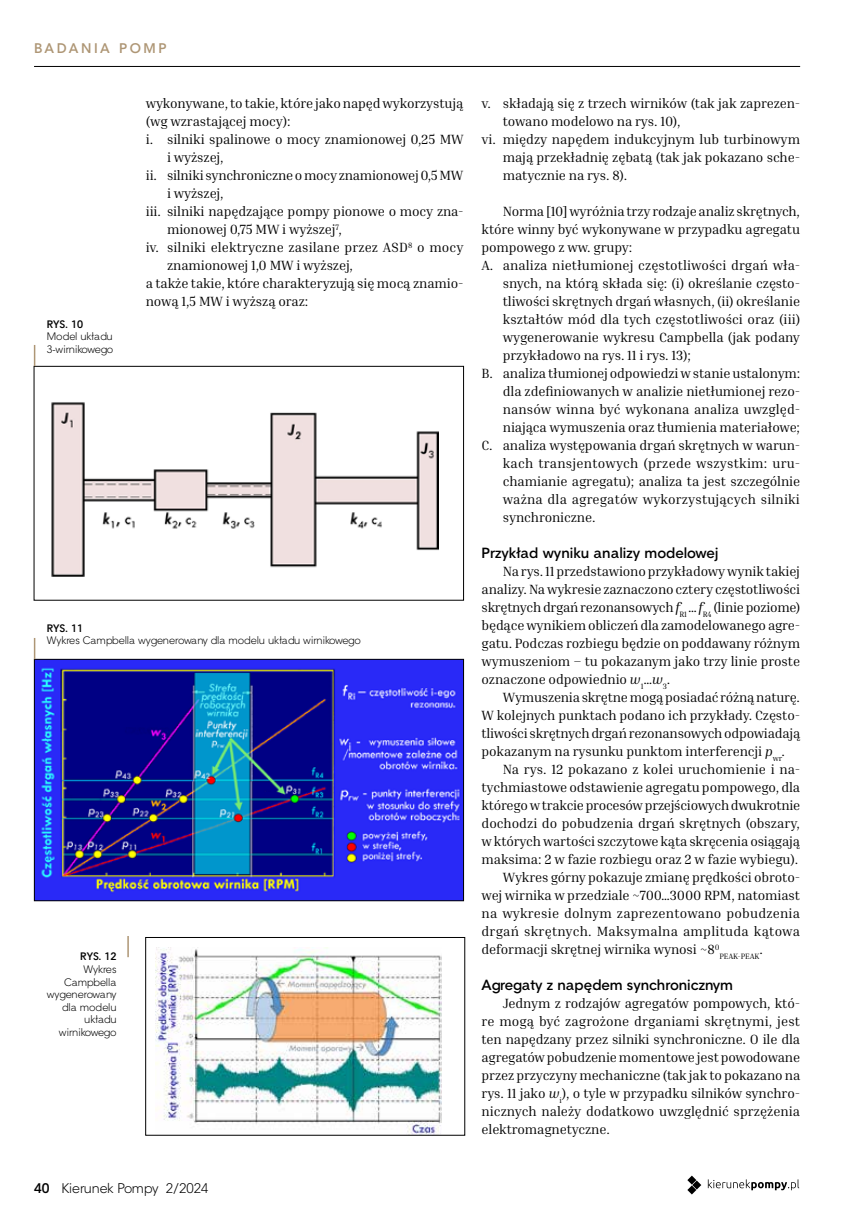
<style>
.page{position:relative;width:864px;height:1229px;background:#fff}
.page>*{position:absolute;margin:0;border:0;box-sizing:border-box;transform-origin:0 0}
.t1{font:700 14.25px "Straight EFN";color:#000}
.t2{font:13.5px/18px "Inria Serif";letter-spacing:-.01em;color:#000;text-align:justify}
.t3{font:13.5px "Inria Serif";letter-spacing:.015em;color:#000}
.t4{font:13.5px "Inria Serif";letter-spacing:.01em;color:#000}
.t5{font:13.5px "Straight EFN";color:#000}
.t6{font:700 13.5px "Straight EFN";letter-spacing:.19em;color:#ae9675}
.t7{font:10.5px/12.6px "Straight EFN";color:#000}
.t8{font:700 10.5px "Straight EFN";color:#000}
.t9{font:7.8px "Inria Serif";letter-spacing:-.01em;color:#000}
.s1{font-style:italic}
.s2{font-weight:700}
</style>
<div class="page">
<img style="left:51px;top:402px;width:387px;height:175px">
<div style="left:34px;top:366px;width:429px;height:234px;border:1px solid #000"></div>
<img style="left:36px;top:661px;width:425px;height:238px">
<div style="left:34px;top:659px;width:429px;height:242px;border:1px solid #000"></div>
<svg style="left:34px;top:345px;width:1px;height:21px"></svg>
<svg style="left:34px;top:638px;width:1px;height:21px"></svg>
<hr style="left:127px;top:936px;width:2px;height:21px;background:#ae9675">
<img style="left:155px;top:947px;width:286px;height:186px">
<div style="left:145px;top:937px;width:320px;height:198px;border:1px solid #000"></div>
<hr style="left:34px;top:66px;width:765px;height:1px;background:#000">
<svg style="left:707px;top:1179px;width:91px;height:11px"></svg>
<svg style="left:687px;top:1175px;width:14px;height:19px"></svg>
<p class="t6" style="left:34px;top:40px;width:134px">BADANIA POMP</p>
<p class="t8" style="left:47px;top:318px;width:38px">RYS. 10</p>
<p class="t7" style="left:47px;top:330px;width:68px">Model układu<br>3-wirnikowego</p>
<p class="t2" style="left:146px;top:94px;width:319px">wykonywane, to takie, które jako napęd wykorzystują</p>
<p class="t2" style="left:146px;top:112px;width:146px">(wg wzrastającej mocy):</p>
<p class="t2" style="left:146px;top:130px;width:319px">i. silniki spalinowe o mocy znamionowej 0,25 MW</p>
<p class="t2" style="left:167px;top:148px;width:58px">i wyższej,</p>
<p class="t2" style="left:146px;top:166px;width:319px">ii. silniki synchroniczne o mocy znamionowej 0,5 MW</p>
<p class="t2" style="left:167px;top:184px;width:58px">i wyższej,</p>
<p class="t2" style="left:146px;top:202px;width:319px">iii. silniki napędzające pompy pionowe o mocy zna-</p>
<p class="t2" style="left:167px;top:220px;width:176px">mionowej 0,75 MW i wyższej<sup>7</sup>,</p>
<p class="t2" style="left:146px;top:238px;width:319px">iv. silniki elektryczne zasilane przez ASD<sup>8</sup> o mocy</p>
<p class="t2" style="left:167px;top:256px;width:187px">znamionowej 1,0 MW i wyższej,</p>
<p class="t2" style="left:146px;top:274px;width:319px">a także takie, które charakteryzują się mocą znamio-</p>
<p class="t2" style="left:146px;top:292px;width:164px">nową 1,5 MW i wyższą oraz:</p>
<p class="t8" style="left:47px;top:622px;width:38px">RYS. 11</p>
<p class="t7" style="left:47px;top:634px;width:315px">Wykres Campbella wygenerowany dla modelu układu wirnikowego</p>
<p class="t8" style="left:80px;top:950px;width:38px">RYS. 12</p>
<p class="t7" style="left:47px;top:963px;width:71px;text-align:right">Wykres<br>Campbella wygenerowany dla modelu układu wirnikowego</p>
<p class="t2" style="left:481px;top:94px;width:320px">v. składają się z trzech wirników (tak jak zaprezen-</p>
<p class="t2" style="left:502px;top:112px;width:179px">towano modelowo na rys. 10),</p>
<p class="t2" style="left:481px;top:130px;width:320px">vi. między napędem indukcyjnym lub turbinowym</p>
<p class="t2" style="left:502px;top:148px;width:299px">mają przekładnię zębatą (tak jak pokazano sche-</p>
<p class="t2" style="left:502px;top:166px;width:126px">matycznie na rys. 8).</p>
<p class="t2" style="left:502px;top:202px;width:299px">Norma [10] wyróżnia trzy rodzaje analiz skrętnych,</p>
<p class="t2" style="left:481px;top:220px;width:320px">które winny być wykonywane w przypadku agregatu</p>
<p class="t2" style="left:481px;top:238px;width:152px">pompowego z ww. grupy:</p>
<p class="t2" style="left:481px;top:256px;width:320px">A. analiza nietłumionej częstotliwości drgań wła-</p>
<p class="t2" style="left:502px;top:274px;width:299px">snych, na którą składa się: (i) określanie często-</p>
<p class="t2" style="left:502px;top:292px;width:299px">tliwości skrętnych drgań własnych, (ii) określanie</p>
<p class="t2" style="left:502px;top:310px;width:299px">kształtów mód dla tych częstotliwości oraz (iii)</p>
<p class="t2" style="left:502px;top:328px;width:298px">wygenerowanie wykresu Campbella (jak podany</p>
<p class="t2" style="left:502px;top:346px;width:189px">przykładowo na rys. 11 i rys. 13);</p>
<p class="t2" style="left:481px;top:364px;width:320px">B. analiza tłumionej odpowiedzi w stanie ustalonym:</p>
<p class="t2" style="left:502px;top:382px;width:299px">dla zdefiniowanych w analizie nietłumionej rezo-</p>
<p class="t2" style="left:502px;top:400px;width:299px">nansów winna być wykonana analiza uwzględ-</p>
<p class="t2" style="left:502px;top:418px;width:299px">niająca wymuszenia oraz tłumienia materiałowe;</p>
<p class="t2" style="left:481px;top:436px;width:320px">C. analiza występowania drgań skrętnych w warun-</p>
<p class="t3" style="left:502px;top:455px;width:299px">kach transjentowych (przede wszystkim: uru-</p>
<p class="t2" style="left:502px;top:472px;width:299px">chamianie agregatu); analiza ta jest szczególnie</p>
<p class="t4" style="left:502px;top:491px;width:298px">ważna dla agregatów wykorzystujących silniki</p>
<p class="t2" style="left:502px;top:508px;width:94px">synchroniczne.</p>
<p class="t1" style="left:481px;top:544px;width:238px">Przykład wyniku analizy modelowej</p>
<p class="t2" style="left:481px;top:562px;width:320px;text-indent:21px">Na rys. 11 przedstawiono przykładowy wynik takiej analizy. Na wykresie zaznaczono cztery częstotliwości skrętnych drgań rezonansowych <span class="s1">f</span><sub>R1</sub> … <span class="s1">f</span><sub>R4</sub> (linie poziome) będące wynikiem obliczeń dla zamodelowanego agre&shy;gatu. Podczas rozbiegu będzie on poddawany różnym wymuszeniom – tu pokazanym jako trzy linie proste oznaczone odpowiednio <span class="s1">w</span><sub>1</sub>…<span class="s1">w</span><sub>3</sub>.</p>
<p class="t2" style="left:481px;top:688px;width:320px;text-indent:21px">Wymuszenia skrętne mogą posiadać różną naturę.<br>W kolejnych punktach podano ich przykłady. Często&shy;tliwości skrętnych drgań rezonansowych odpowiadają pokazanym na rysunku punktom interferencji <span class="s1">p</span><sub>wr</sub>.</p>
<p class="t2" style="left:502px;top:760px;width:299px">Na rys. 12 pokazano z kolei uruchomienie i na-</p>
<p class="t2" style="left:481px;top:778px;width:320px">tychmiastowe odstawienie agregatu pompowego, dla</p>
<p class="t2" style="left:481px;top:796px;width:320px">którego w trakcie procesów przejściowych dwukrotnie</p>
<p class="t2" style="left:481px;top:814px;width:320px">dochodzi do pobudzenia drgań skrętnych (obszary,</p>
<p class="t2" style="left:481px;top:832px;width:320px">w których wartości szczytowe kąta skręcenia osiągają</p>
<p class="t2" style="left:481px;top:850px;width:318px">maksima: 2 w fazie rozbiegu oraz 2 w fazie wybiegu).</p>
<p class="t2" style="left:502px;top:868px;width:299px">Wykres górny pokazuje zmianę prędkości obroto-</p>
<p class="t2" style="left:481px;top:886px;width:320px">wej wirnika w przedziale ~700…3000 RPM, natomiast</p>
<p class="t3" style="left:481px;top:905px;width:320px">na wykresie dolnym zaprezentowano pobudzenia</p>
<p class="t3" style="left:481px;top:923px;width:320px">drgań skrętnych. Maksymalna amplituda kątowa</p>
<p class="t2" style="left:481px;top:940px;width:239px">deformacji skrętnej wirnika wynosi ~8<sup>0</sup></p>
<p class="t9" style="left:719px;top:951px;width:45px">PEAK-PEAK<sup>.</sup></p>
<p class="t1" style="left:481px;top:976px;width:253px">Agregaty z napędem synchronicznym</p>
<p class="t2" style="left:481px;top:994px;width:320px;text-indent:21px">Jednym z rodzajów agregatów pompowych, któ&shy;re mogą być zagrożone drganiami skrętnymi, jest ten napędzany przez silniki synchroniczne. O ile dla agregatów pobudzenie momentowe jest powodowane przez przyczyny mechaniczne (tak jak to pokazano na rys. 11 jako <span class="s1">w</span><sub>i</sub>), o tyle w przypadku silników synchro&shy;nicznych należy dodatkowo uwzględnić sprzężenia elektromagnetyczne.</p>
<p class="t5" style="left:34px;top:1180px;width:176px"><span class="s2">40</span> Kierunek Pompy 2/2024</p>
</div>
